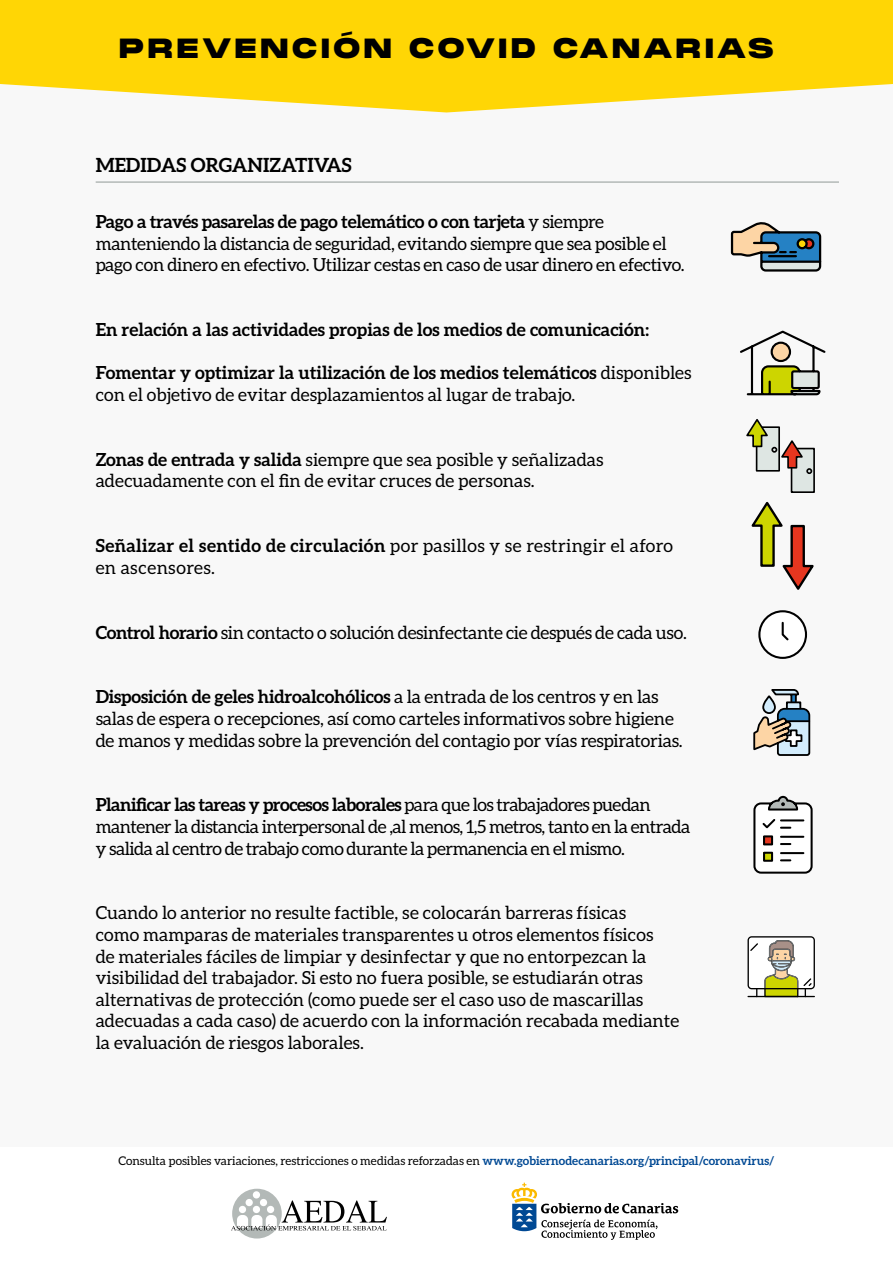
<style>
.page{position:relative;width:893px;height:1263px;background:#f8f8f8}
.page>*{position:absolute;margin:0;border:0;box-sizing:border-box;transform-origin:0 0}
.t1{font:900 27px "Monument Extended";letter-spacing:.08em;color:#000}
.t2{font:700 19.5px "Aleo";color:#000}
.t3{font:18px/21.6px "Aleo";color:#000}
.t4{font:18px/21.6px "Aleo";letter-spacing:-.02em;color:#000}
.t5{font:18px/21.6px "Aleo";letter-spacing:-.03em;color:#000}
.t6{font:18px/21.6px "Aleo";letter-spacing:.02em;color:#000}
.t7{font:700 18px "Aleo";color:#000}
.t8{font:12px "Aleo";color:#000}
.s1{font-weight:700}
.s2{font-weight:700;color:#004994}
</style>
<div class="page">
<div style="left:0;top:1148px;width:893px;height:115px;background:#fff"></div>
<svg style="left:512px;top:1183px;width:166px;height:57px"></svg>
<svg style="left:231px;top:1189px;width:156px;height:49px"></svg>
<svg style="left:0;top:0;width:893px;height:112px;background:#feda22"></svg>
<hr style="left:96px;top:181px;width:743px;height:2px;background:#b3b9b7">
<svg style="left:740px;top:330px;width:86px;height:66px"></svg>
<div style="left:791px;top:449px;width:23px;height:43px;background:#dee6e3"></div>
<div style="left:791px;top:448px;width:24px;height:45px;border:2px solid #000"></div>
<svg style="left:746px;top:419px;width:66px;height:55px"></svg>
<svg style="left:751px;top:501px;width:63px;height:89px"></svg>
<div style="left:759px;top:611px;width:47px;height:47px;background:#fff;border-radius:50%"></div>
<div style="left:758px;top:610px;width:49px;height:49px;border:2px solid #000;border-radius:50%"></div>
<svg style="left:781px;top:621px;width:8px;height:20px"></svg>
<svg style="left:753px;top:689px;width:58px;height:67px"></svg>
<svg style="left:753px;top:795px;width:60px;height:79px"></svg>
<svg style="left:747px;top:936px;width:68px;height:61px"></svg>
<svg style="left:730px;top:222px;width:92px;height:50px"></svg>
<h1 class="t1" style="left:119px;top:29px;width:657px">PREVENCIÓN COVID CANARIAS</h1>
<p class="t2" style="left:96px;top:154px;width:258px">MEDIDAS ORGANIZATIVAS</p>
<p class="t4" style="left:96px;top:211px;width:590px"><span class="s1">Pago a través pasarelas de pago telemático o con tarjeta</span> y siempre manteniendo la distancia de seguridad, evitando siempre que sea posible el pago con dinero en efectivo. Utilizar cestas en caso de usar dinero en efectivo.</p>
<p class="t7" style="left:96px;top:319px;width:555px">En relación a las actividades propias de los medios de comunicación:</p>
<p class="t3" style="left:96px;top:362px;width:597px"><span class="s1">Fomentar y optimizar la utilización de los medios telemáticos</span> disponibles con el objetivo de evitar desplazamientos al lugar de trabajo.</p>
<p class="t3" style="left:96px;top:448px;width:509px"><span class="s1">Zonas de entrada y salida</span> siempre que sea posible y señalizadas adecuadamente con el fin de evitar cruces de personas.</p>
<p class="t6" style="left:96px;top:535px;width:579px"><span class="s1">Señalizar el sentido de circulación</span> por pasillos y se restringir el aforo en ascensores.</p>
<p class="t4" style="left:96px;top:621px;width:593px"><span class="s1">Control horario</span> sin contacto o solución desinfectante cie después de cada uso.</p>
<p class="t3" style="left:96px;top:686px;width:589px"><span class="s1">Disposición de geles hidroalcohólicos</span> a la entrada de los centros y en las salas de espera o recepciones, así como carteles informativos sobre higiene de manos y medidas sobre la prevención del contagio por vías respiratorias.</p>
<p class="t5" style="left:96px;top:794px;width:596px"><span class="s1">Planificar las tareas y procesos laborales</span> para que los trabajadores puedan mantener la distancia interpersonal de ,al menos, 1,5 metros, tanto en la entrada y salida al centro de trabajo como durante la permanencia en el mismo.</p>
<p class="t3" style="left:96px;top:902px;width:585px">Cuando lo anterior no resulte factible, se colocarán barreras físicas<br>como mamparas de materiales transparentes u otros elementos físicos<br>de materiales fáciles de limpiar y desinfectar y que no entorpezcan la visibilidad del trabajador. Si esto no fuera posible, se estudiarán otras alternativas de protección (como puede ser el caso uso de mascarillas adecuadas a cada caso) de acuerdo con la información recabada mediante la evaluación de riesgos laborales.</p>
<p class="t8" style="left:118px;top:1154px;width:657px">Consulta posibles variaciones, restricciones o medidas reforzadas en <span class="s2">www.gobiernodecanarias.org/principal/coronavirus/</span></p>
</div>
